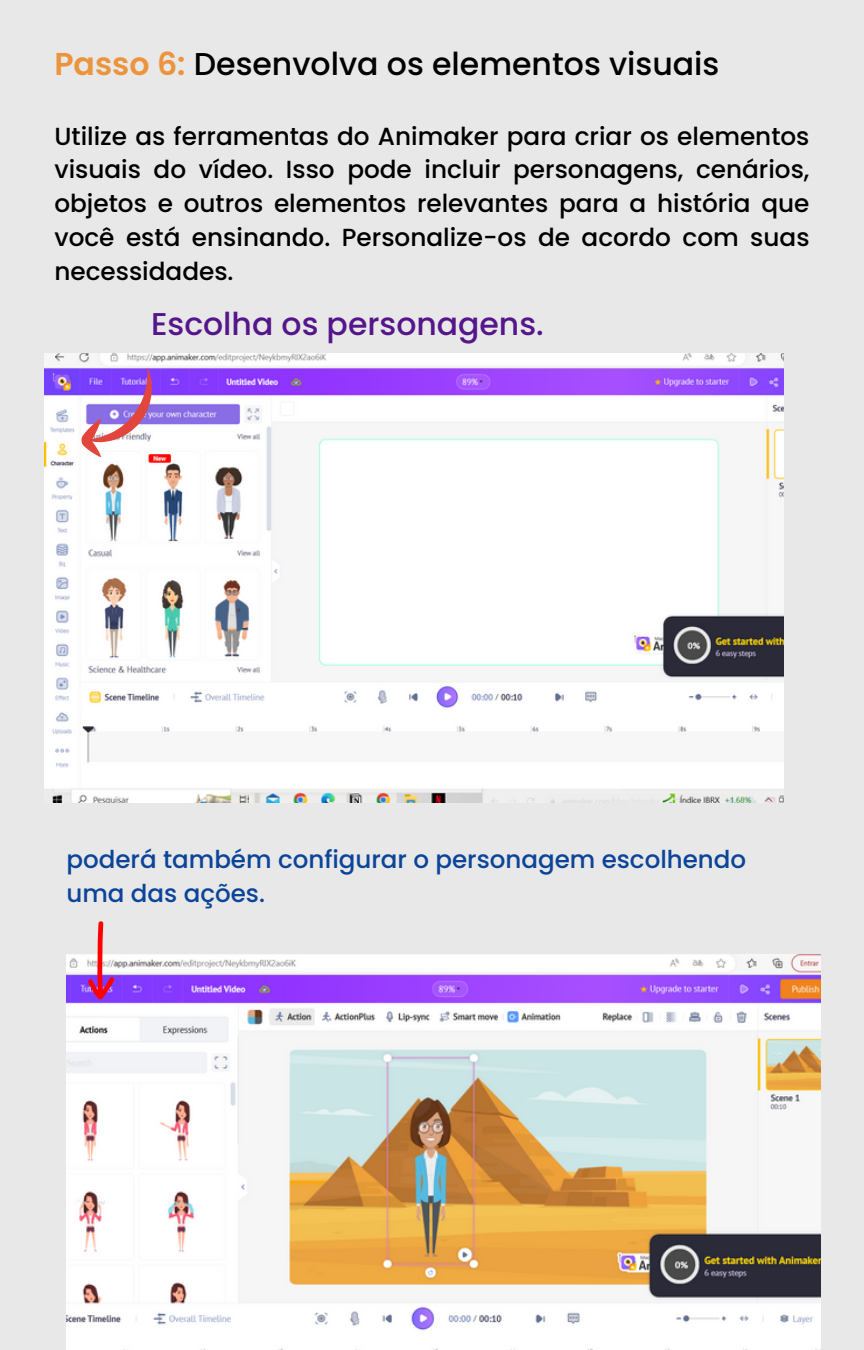
<style>
.page{position:relative;width:864px;height:1350px;background:#e8e8e8}
.page>*{position:absolute;margin:0;border:0;box-sizing:border-box;transform-origin:0 0}
.t1{font:500 31.5px "Poppins";color:#000}
.t2{font:500 31.5px "Poppins";color:#56168b}
.t3{font:500 24.75px/33.8px "Poppins";color:#000;text-align:justify}
.t4{font:500 24.53px "Poppins";color:#0b4499}
.s1{font-weight:600;color:#eb943d}
</style>
<div class="page">
<img style="left:45px;top:354px;width:739px;height:449px">
<svg style="left:80px;top:367px;width:74px;height:91px;background:#c194d9"></svg>
<img style="left:67px;top:954px;width:754px;height:396px">
<svg style="left:87px;top:921px;width:29px;height:79px"></svg>
<p class="t1" style="left:54px;top:42px;width:667px"><span class="s1">Passo 6:</span> Desenvolva os elementos visuais</p>
<p class="t3" style="left:54px;top:119px;width:757px">Utilize as ferramentas do Animaker para criar os elementos visuais do vídeo. Isso pode incluir personagens, cenários, objetos e outros elementos relevantes para a história que você está ensinando. Personalize-os de acordo com suas necessidades.</p>
<p class="t2" style="left:151px;top:302px;width:394px">Escolha os personagens.</p>
<p class="t4" style="left:67px;top:843px;width:681px">poderá também configurar o personagem escolhendo</p>
<p class="t4" style="left:67px;top:876px;width:200px">uma das ações.</p>
</div>
